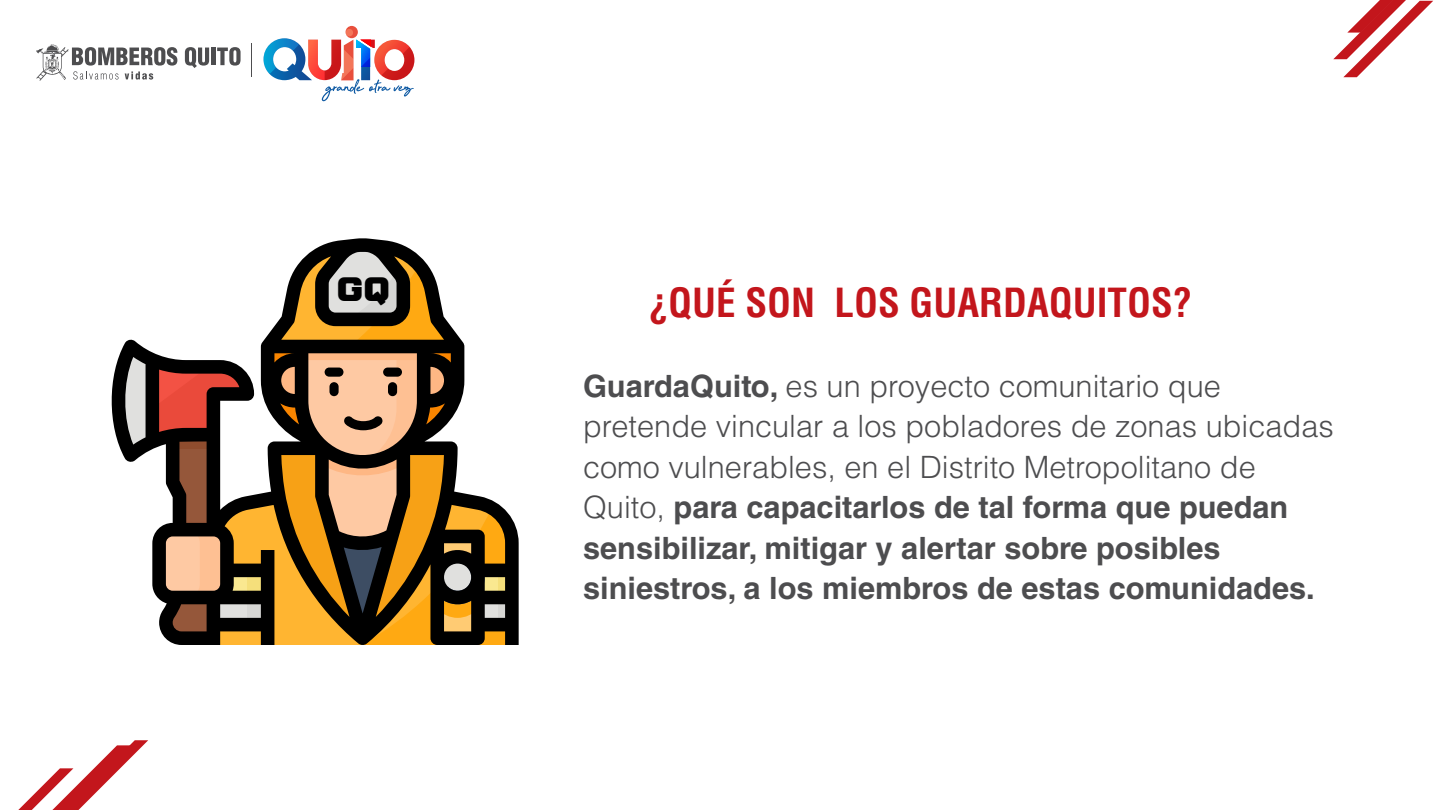
<style>
.page{position:relative;width:1440px;height:810px;background:#fff}
.page>*{position:absolute;margin:0;border:0;box-sizing:border-box;transform-origin:0 0}
.t1{font:700 condensed 39.15px "Helvetica LT Std";color:#c3161c}
.t2{font:700 30.75px/40.5px "Helvetica LT Std";color:#4d4d4f}
.t3{font:18.3px "Big Ten Block";color:#000}
.s1{font-weight:300}
</style>
<div class="page">
<svg style="left:18px;top:740px;width:130px;height:70px"></svg>
<svg style="left:1333px;top:0;width:100px;height:77px"></svg>
<svg style="left:185px;top:47px;width:24px;height:21px"></svg>
<hr style="left:211px;top:48px;width:4px;height:17px;background:#4d4d4f">
<svg style="left:217px;top:47px;width:24px;height:19px"></svg>
<svg style="left:36px;top:44px;width:142px;height:37px"></svg>
<hr style="left:251px;top:43px;width:1px;height:33px;background:#4d4d4f">
<svg style="left:346px;top:26px;width:12px;height:12px"></svg>
<div style="left:346px;top:29px;width:7px;height:7px;background:#f37659;border-radius:50%"></div>
<svg style="left:263px;top:38px;width:151px;height:63px"></svg>
<svg style="left:111px;top:238px;width:408px;height:407px"></svg>
<svg style="left:114px;top:245px;width:398px;height:400px"></svg>
<div style="left:325px;top:368px;width:18px;height:9px;background:#000;border-radius:5px"></div>
<div style="left:383px;top:368px;width:19px;height:9px;background:#000;border-radius:5px"></div>
<p class="t3" style="left:337px;top:284px;width:55px">GQ</p>
<p class="t1" style="left:649px;top:278px;width:545px">¿QUÉ SON LOS GUARDAQUITOS?</p>
<p class="t2" style="left:583px;top:365px;width:752px">GuardaQuito, <span class="s1">es un proyecto comunitario que pretende vincular a los pobladores de zonas ubicadas como vulnerables, en el Distrito Metropolitano de Quito,</span> para capacitarlos de tal forma que puedan sensibilizar, mitigar y alertar sobre posibles siniestros, a los miembros de estas comunidades.</p>
</div>
